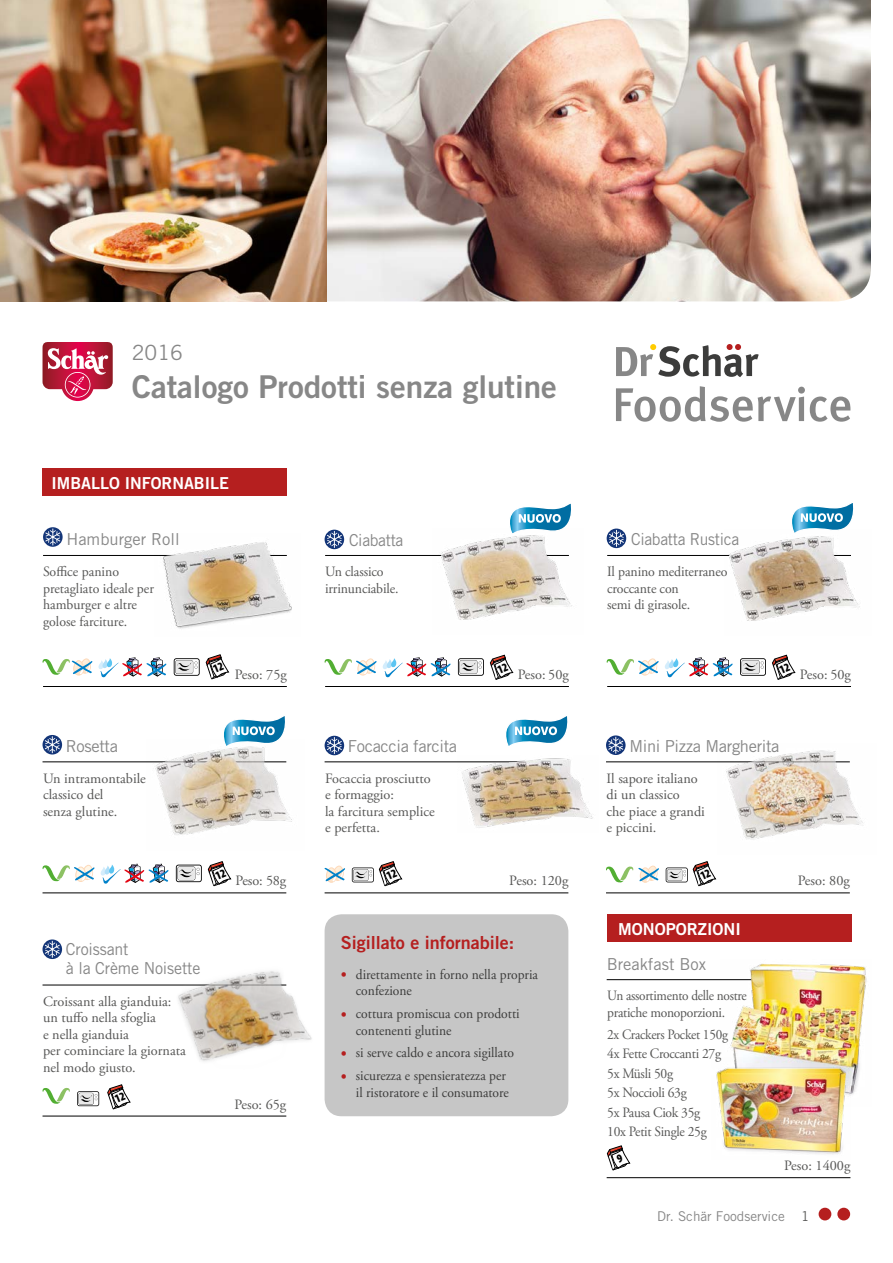
<style>
.page{position:relative;width:893px;height:1263px;background:#fff}
.page>*{position:absolute;margin:0;border:0;box-sizing:border-box;transform-origin:0 0}
.t1{font:31.5px "Trade Gothic Bold Two";color:#878787}
.t2{font:21px "Trade Gothic";color:#878787}
.t3{font:18px "Trade Gothic Bold Two";color:#b51f1f}
.t4{font:16.5px/19.8px "Trade Gothic";letter-spacing:-.02em;color:#878787}
.t5{font:16.5px "Trade Gothic Bold Two";color:#fff}
.t6{font:16.5px "Trade Gothic";color:#878787}
.t7{font:16.5px "Trade Gothic";letter-spacing:-.02em;color:#878787;scale:.95 1}
.t8{font:14.25px/16.5px "Adobe Garamond Pro";color:#575756}
.t9{font:14.25px/16.5px "Adobe Garamond Pro";color:#3c3c3b;scale:.95 1}
.t10{font:14.25px/19.5px "Adobe Garamond Pro";letter-spacing:-.02em;color:#575756;scale:.93 1}
.t11{font:13.5px "Trade Gothic";color:#878787}
.s1{font-size:16.5px;color:#b51f1f}
.s2{color:#575756}
</style>
<div class="page">
<div style="left:819px;top:1208px;width:12px;height:12px;background:#b51f1f;border-radius:50%"></div>
<div style="left:837px;top:1208px;width:13px;height:12px;background:#b51f1f;border-radius:50%"></div>
<img style="left:327px;top:0;width:544px;height:301px">
<img style="left:0;top:0;width:327px;height:301px">
<svg style="left:616px;top:344px;width:143px;height:33px"></svg>
<svg style="left:616px;top:386px;width:234px;height:36px"></svg>
<svg style="left:43px;top:342px;width:70px;height:59px"></svg>
<div style="left:43px;top:469px;width:244px;height:27px;background:#b51f1f"></div>
<svg style="left:43px;top:527px;width:20px;height:20px"></svg>
<svg style="left:45px;top:529px;width:15px;height:16px"></svg>
<hr style="left:43px;top:555px;width:244px;height:1px;background:#000">
<hr style="left:43px;top:686px;width:244px;height:1px;background:#000">
<img style="left:163px;top:542px;width:129px;height:87px">
<svg style="left:42px;top:657px;width:125px;height:20px"></svg>
<svg style="left:174px;top:658px;width:26px;height:18px"></svg>
<hr style="left:43px;top:985px;width:243px;height:1px;background:#000">
<hr style="left:43px;top:1116px;width:243px;height:1px;background:#000">
<svg style="left:43px;top:939px;width:19px;height:20px"></svg>
<svg style="left:45px;top:941px;width:15px;height:17px"></svg>
<svg style="left:42px;top:1087px;width:28px;height:17px"></svg>
<img style="left:169px;top:962px;width:156px;height:115px">
<svg style="left:77px;top:1091px;width:22px;height:15px"></svg>
<hr style="left:606px;top:762px;width:244px;height:1px;background:#000">
<hr style="left:606px;top:893px;width:244px;height:1px;background:#000">
<svg style="left:606px;top:735px;width:20px;height:20px"></svg>
<svg style="left:608px;top:737px;width:15px;height:17px"></svg>
<img style="left:718px;top:750px;width:145px;height:90px">
<svg style="left:606px;top:865px;width:53px;height:18px"></svg>
<svg style="left:506px;top:716px;width:62px;height:30px"></svg>
<hr style="left:325px;top:762px;width:243px;height:1px;background:#000">
<hr style="left:325px;top:893px;width:243px;height:1px;background:#000">
<div style="left:325px;top:736px;width:19px;height:19px;background:#133578;border-radius:50%"></div>
<svg style="left:327px;top:737px;width:15px;height:17px"></svg>
<svg style="left:324px;top:865px;width:21px;height:17px"></svg>
<img style="left:457px;top:758px;width:136px;height:70px">
<div style="left:325px;top:914px;width:243px;height:202px;background:#c6c6c6;border-radius:17px"></div>
<svg style="left:510px;top:503px;width:61px;height:25px"></svg>
<hr style="left:325px;top:555px;width:244px;height:1px;background:#000">
<hr style="left:325px;top:686px;width:244px;height:1px;background:#000">
<svg style="left:324px;top:658px;width:53px;height:17px"></svg>
<svg style="left:383px;top:657px;width:68px;height:20px"></svg>
<svg style="left:458px;top:658px;width:26px;height:18px"></svg>
<div style="left:325px;top:530px;width:19px;height:19px;background:#133578;border-radius:50%"></div>
<svg style="left:327px;top:531px;width:15px;height:17px"></svg>
<img style="left:438px;top:528px;width:134px;height:92px">
<svg style="left:792px;top:503px;width:62px;height:26px"></svg>
<hr style="left:607px;top:555px;width:244px;height:1px;background:#000">
<hr style="left:607px;top:686px;width:244px;height:1px;background:#000">
<svg style="left:606px;top:658px;width:53px;height:17px"></svg>
<svg style="left:665px;top:657px;width:68px;height:20px"></svg>
<svg style="left:740px;top:658px;width:26px;height:18px"></svg>
<div style="left:607px;top:529px;width:19px;height:19px;background:#133578;border-radius:50%"></div>
<svg style="left:609px;top:530px;width:15px;height:17px"></svg>
<img style="left:728px;top:529px;width:132px;height:92px">
<div style="left:607px;top:914px;width:245px;height:27px;background:#b51f1f"></div>
<hr style="left:607px;top:979px;width:243px;height:1px;background:#000">
<hr style="left:607px;top:1177px;width:243px;height:1px;background:#000">
<img style="left:720px;top:963px;width:147px;height:133px">
<img style="left:716px;top:1057px;width:134px;height:98px">
<hr style="left:43px;top:762px;width:243px;height:1px;background:#000">
<hr style="left:43px;top:893px;width:243px;height:1px;background:#000">
<div style="left:43px;top:735px;width:19px;height:19px;background:#133578;border-radius:50%"></div>
<svg style="left:45px;top:736px;width:15px;height:17px"></svg>
<svg style="left:42px;top:864px;width:53px;height:18px"></svg>
<svg style="left:101px;top:864px;width:68px;height:20px"></svg>
<svg style="left:176px;top:865px;width:26px;height:17px"></svg>
<img style="left:147px;top:749px;width:145px;height:86px">
<svg style="left:224px;top:716px;width:61px;height:33px"></svg>
<svg style="left:206px;top:654px;width:23px;height:25px"></svg>
<svg style="left:107px;top:1084px;width:23px;height:25px"></svg>
<svg style="left:666px;top:861px;width:50px;height:25px"></svg>
<svg style="left:352px;top:861px;width:50px;height:25px"></svg>
<svg style="left:490px;top:655px;width:23px;height:25px"></svg>
<svg style="left:772px;top:655px;width:23px;height:25px"></svg>
<svg style="left:607px;top:1145px;width:23px;height:25px"></svg>
<svg style="left:208px;top:861px;width:23px;height:25px"></svg>
<h2 class="t2" style="left:132px;top:340px;width:53px">2016</h2>
<h1 class="t1" style="left:132px;top:367px;width:427px">Catalogo Prodotti senza glutine</h1>
<p class="t5" style="left:52px;top:473px;width:179px">IMBALLO INFORNABILE</p>
<p class="t6" style="left:66px;top:529px;width:115px">Hamburger Roll</p>
<p class="t8" style="left:43px;top:564px;width:112px">Soffice panino pretagliato ideale per hamburger e altre golose farciture.</p>
<p class="t4" style="left:66px;top:736px;width:54px">Rosetta</p>
<p class="t8" style="left:43px;top:770px;width:104px">Un intramontabile classico del<br>senza glutine.</p>
<p class="t4" style="left:66px;top:938px;width:136px">Croissant<br>à la Crème Noisette</p>
<p class="t8" style="left:43px;top:993px;width:144px">Croissant alla gianduia: un tuffo nella sfoglia<br>e nella gianduia<br>per cominciare la giornata nel modo giusto.</p>
<p class="t8" style="left:235px;top:667px;width:53px">Peso: 75g</p>
<p class="t8" style="left:235px;top:873px;width:52px">Peso: 58g</p>
<p class="t8" style="left:234px;top:1097px;width:53px">Peso: 65g</p>
<p class="t7" style="left:349px;top:530px;width:59px">Ciabatta</p>
<p class="t8" style="left:325px;top:564px;width:75px">Un classico irrinunciabile.</p>
<p class="t4" style="left:348px;top:736px;width:111px">Focaccia farcita</p>
<p class="t8" style="left:325px;top:770px;width:111px">Focaccia prosciutto e formaggio:<br>la farcitura semplice e perfetta.</p>
<p class="t8" style="left:518px;top:667px;width:53px">Peso: 50g</p>
<p class="t8" style="left:509px;top:873px;width:61px">Peso: 120g</p>
<p class="t3" style="left:341px;top:932px;width:175px">Sigillato e infornabile:</p>
<p class="t9" style="left:356px;top:966px;width:193px;text-indent:-15px"><span class="s1">•</span> direttamente in forno nella propria confezione</p>
<p class="t9" style="left:356px;top:1006px;width:174px;text-indent:-15px"><span class="s1">•</span> cottura promiscua con prodotti contenenti glutine</p>
<p class="t9" style="left:341px;top:1045px;width:184px"><span class="s1">•</span> si serve caldo e ancora sigillato</p>
<p class="t9" style="left:341px;top:1068px;width:178px;text-align:right"><span class="s1">•</span> sicurezza e spensieratezza per il ristoratore e il consumatore</p>
<p class="t7" style="left:631px;top:529px;width:115px">Ciabatta Rustica</p>
<p class="t8" style="left:607px;top:564px;width:122px">Il panino mediterraneo croccante con<br>semi di girasole.</p>
<p class="t8" style="left:800px;top:667px;width:53px">Peso: 50g</p>
<p class="t4" style="left:629px;top:736px;width:152px">Mini Pizza Margherita</p>
<p class="t8" style="left:607px;top:770px;width:100px">Il sapore italiano di un classico<br>che piace a grandi e piccini.</p>
<p class="t5" style="left:618px;top:918px;width:124px">MONOPORZIONI</p>
<p class="t6" style="left:607px;top:954px;width:101px">Breakfast Box</p>
<p class="t10" style="left:607px;top:988px;width:152px;line-height:16.5px">Un assortimento delle nostre pratiche monoporzioni.</p>
<p class="t10" style="left:607px;top:1025px;width:131px">2x Crackers Pocket 150g<br>4x Fette Croccanti 27g<br>5x Müsli 50g<br>5x Noccioli 63g<br>5x Pausa Ciok 35g<br>10x Petit Single 25g</p>
<p class="t8" style="left:798px;top:873px;width:53px">Peso: 80g</p>
<p class="t8" style="left:784px;top:1158px;width:68px">Peso: 1400g</p>
<p class="t11" style="left:657px;top:1208px;width:154px">Dr. Schär Foodservice <span class="s2">1</span></p>
</div>
